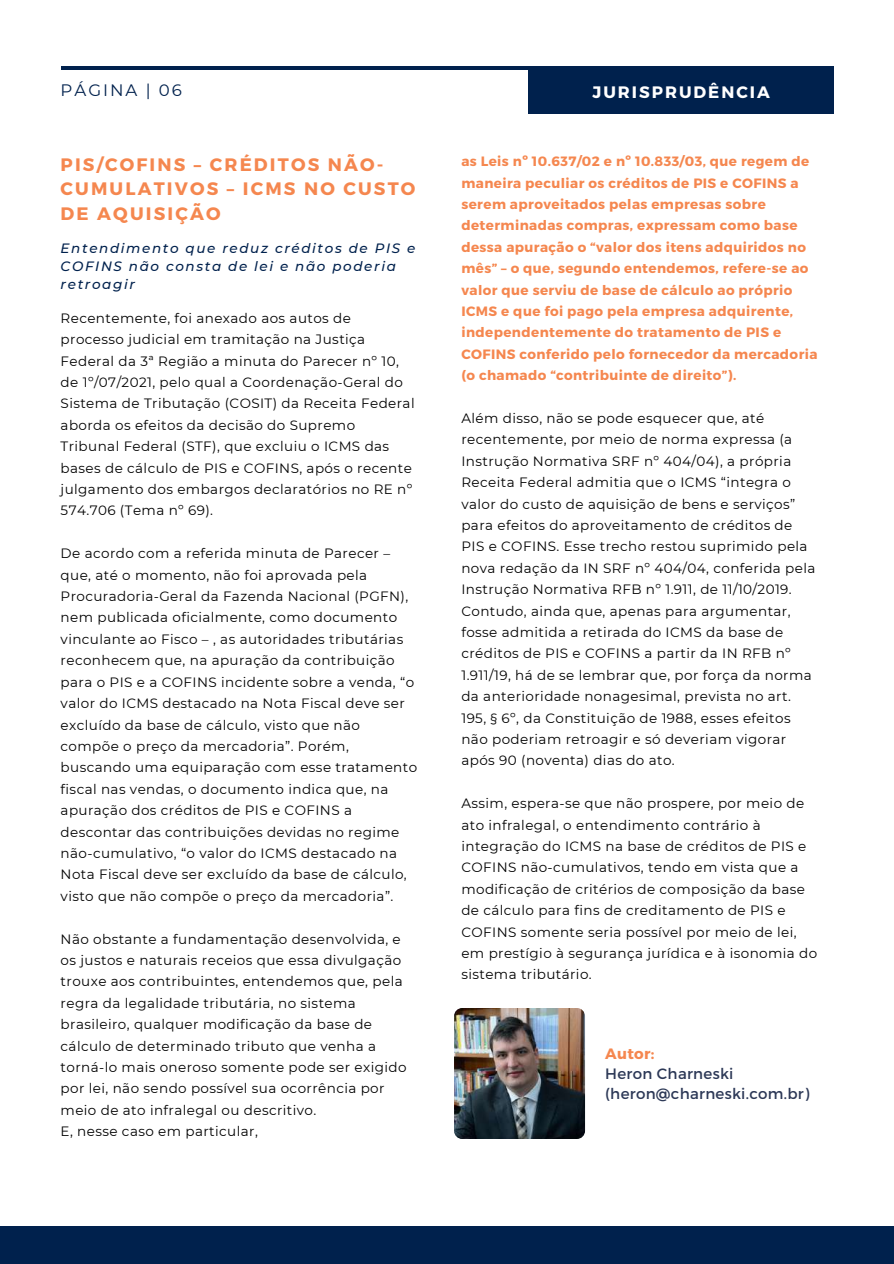
<style>
.page{position:relative;width:894px;height:1264px;background:#fff}
.page>*{position:absolute;margin:0;border:0;box-sizing:border-box;transform-origin:0 0}
.t1{font:700 18px/24.8px "Montserrat";letter-spacing:.12em;color:#f5874f}
.t2{font:700 16.5px "Montserrat";letter-spacing:.12em;color:#fff}
.t3{font:16.5px "Montserrat";letter-spacing:.12em;color:#00214d}
.t4{font:15px/20.2px "Montserrat";letter-spacing:.02em;color:#2d3957}
.t5{font:700 15px "Montserrat";letter-spacing:.02em;color:#f5874f}
.t6{font:13.5px/21.5px "Montserrat";letter-spacing:.03em;color:#000}
.t7{font:700 13.5px/21.5px "Montserrat";letter-spacing:.03em;color:#f5874f}
.t8{font:italic 500 13.5px/18px "Montserrat";letter-spacing:.12em;color:#00214d}
</style>
<div class="page">
<div style="left:0;top:1226px;width:893px;height:37px;background:#00214d"></div>
<hr style="left:61px;top:66px;width:771px;height:4px;background:#00214d">
<div style="left:528px;top:66px;width:305px;height:48px;background:#00214d"></div>
<img style="left:454px;top:1008px;width:131px;height:130px;border-radius:8px">
<p class="t3" style="left:61px;top:80px;width:123px">PÁGINA | 06</p>
<p class="t2" style="left:592px;top:81px;width:179px">JURISPRUDÊNCIA</p>
<h1 class="t1" style="left:61px;top:151px;width:356px">PIS/COFINS – CRÉDITOS NÃO-<br>CUMULATIVOS – ICMS NO CUSTO<br>DE AQUISIÇÃO</h1>
<p class="t8" style="left:61px;top:239px;width:356px">Entendimento que reduz créditos de PIS e<br>COFINS não consta de lei e não poderia retroagir</p>
<p class="t6" style="left:61px;top:307px;width:355px">Recentemente, foi anexado aos autos de processo judicial em tramitação na Justiça Federal da 3ª Região a minuta do Parecer nº 10, de 1º/07/2021, pelo qual a Coordenação-Geral do Sistema de Tributação (COSIT) da Receita Federal aborda os efeitos da decisão do Supremo Tribunal Federal (STF), que excluiu o ICMS das bases de cálculo de PIS e COFINS, após o recente julgamento dos embargos declaratórios no RE nº 574.706 (Tema nº 69).</p>
<p class="t6" style="left:61px;top:542px;width:358px">De acordo com a referida minuta de Parecer – que, até o momento, não foi aprovada pela Procuradoria-Geral da Fazenda Nacional (PGFN), nem publicada oficialmente, como documento vinculante ao Fisco – , as autoridades tributárias reconhecem que, na apuração da contribuição para o PIS e a COFINS incidente sobre a venda, “o valor do ICMS destacado na Nota Fiscal deve ser excluído da base de cálculo, visto que não compõe o preço da mercadoria”. Porém, buscando uma equiparação com esse tratamento fiscal nas vendas, o documento indica que, na apuração dos créditos de PIS e COFINS a descontar das contribuições devidas no regime não-cumulativo, “o valor do ICMS destacado na Nota Fiscal deve ser excluído da base de cálculo, visto que não compõe o preço da mercadoria”.</p>
<p class="t6" style="left:61px;top:928px;width:347px">Não obstante a fundamentação desenvolvida, e os justos e naturais receios que essa divulgação trouxe aos contribuintes, entendemos que, pela regra da legalidade tributária, no sistema brasileiro, qualquer modificação da base de cálculo de determinado tributo que venha a torná-lo mais oneroso somente pode ser exigido por lei, não sendo possível sua ocorrência por meio de ato infralegal ou descritivo.<br>E, nesse caso em particular,</p>
<p class="t7" style="left:461px;top:150px;width:357px">as Leis nº 10.637/02 e nº 10.833/03, que regem de maneira peculiar os créditos de PIS e COFINS a serem aproveitados pelas empresas sobre determinadas compras, expressam como base dessa apuração o “valor dos itens adquiridos no mês” – o que, segundo entendemos, refere-se ao valor que serviu de base de cálculo ao próprio ICMS e que foi pago pela empresa adquirente, independentemente do tratamento de PIS e COFINS conferido pelo fornecedor da mercadoria (o chamado “contribuinte de direito”).</p>
<p class="t6" style="left:461px;top:407px;width:355px">Além disso, não se pode esquecer que, até recentemente, por meio de norma expressa (a Instrução Normativa SRF nº 404/04), a própria Receita Federal admitia que o ICMS “integra o valor do custo de aquisição de bens e serviços” para efeitos do aproveitamento de créditos de PIS e COFINS. Esse trecho restou suprimido pela nova redação da IN SRF nº 404/04, conferida pela Instrução Normativa RFB nº 1.911, de 11/10/2019.<br>Contudo, ainda que, apenas para argumentar, fosse admitida a retirada do ICMS da base de créditos de PIS e COFINS a partir da IN RFB nº 1.911/19, há de se lembrar que, por força da norma da anterioridade nonagesimal, prevista no art.<br>195, § 6º, da Constituição de 1988, esses efeitos não poderiam retroagir e só deveriam vigorar após 90 (noventa) dias do ato.</p>
<p class="t6" style="left:461px;top:792px;width:357px">Assim, espera-se que não prospere, por meio de ato infralegal, o entendimento contrário à integração do ICMS na base de créditos de PIS e COFINS não-cumulativos, tendo em vista que a modificação de critérios de composição da base de cálculo para fins de creditamento de PIS e COFINS somente seria possível por meio de lei, em prestígio à segurança jurídica e à isonomia do sistema tributário.</p>
<p class="t5" style="left:605px;top:1043px;width:51px">Autor:</p>
<p class="t4" style="left:605px;top:1062px;width:205px">Heron Charneski (heron@charneski.com.br)</p>
</div>
